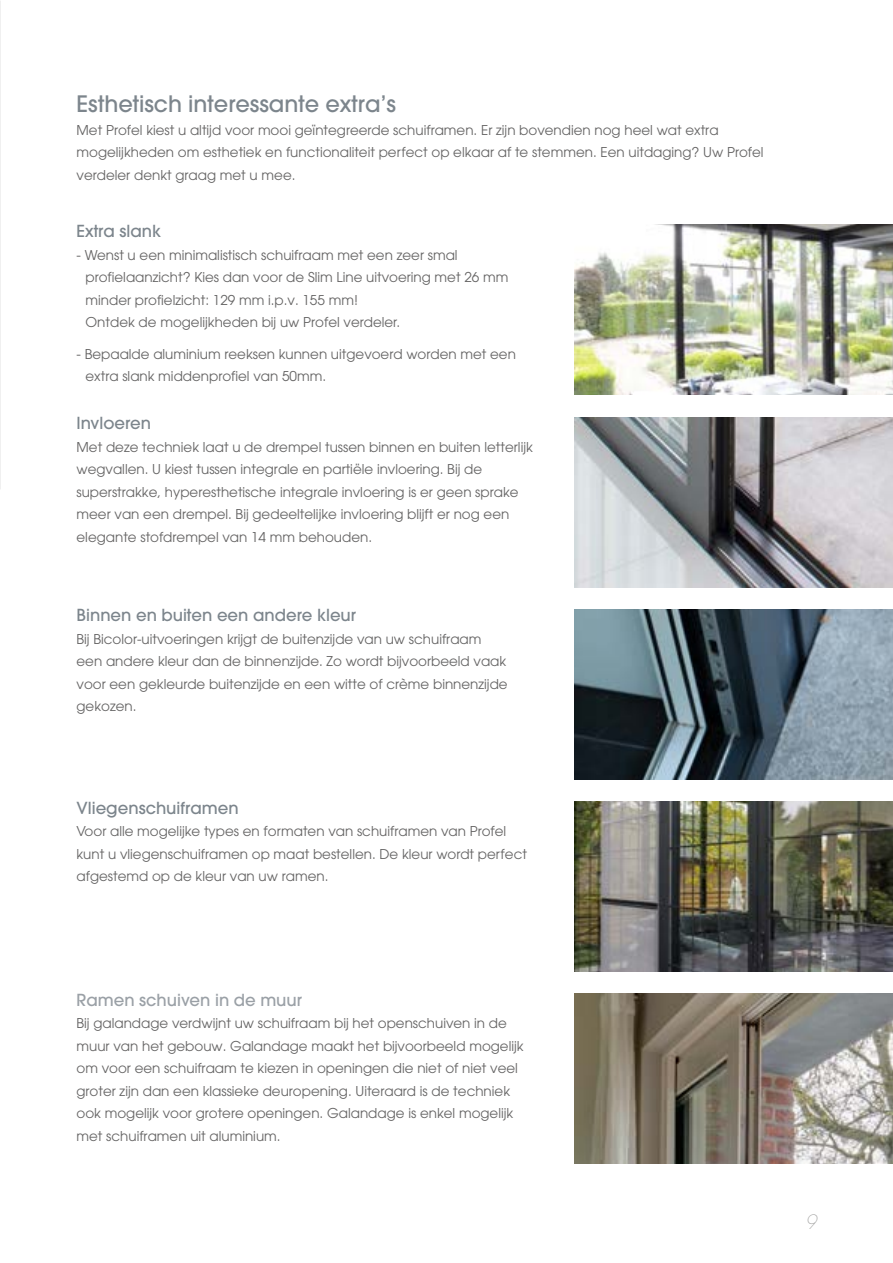
<style>
.page{position:relative;width:893px;height:1263px;background:#fff}
.page>*{position:absolute;margin:0;border:0;box-sizing:border-box;transform-origin:0 0}
.t1{font:500 22.5px "Avant Garde";color:#7c858c}
.t2{font:italic 200 19.5px "Avant Garde";color:#9d9d9c}
.t3{font:500 16.5px "Avant Garde";color:#7c858c}
.t4{font:500 16.5px "Avant Garde";color:#9aa0a6}
.t5{font:13.5px/22.5px "Avant Garde LT";color:#646363}
</style>
<div class="page">
<img style="left:0;top:0;width:1px;height:489px">
<img style="left:574px;top:225px;width:319px;height:170px">
<img style="left:574px;top:994px;width:319px;height:170px">
<img style="left:574px;top:417px;width:319px;height:170px">
<img style="left:574px;top:609px;width:319px;height:170px">
<img style="left:574px;top:801px;width:319px;height:170px">
<h1 class="t1" style="left:77px;top:90px;width:321px">Esthetisch interessante extra’s</h1>
<p class="t5" style="left:77px;top:119px;width:689px">Met Profel kiest u altijd voor mooi geïntegreerde schuiframen. Er zijn bovendien nog heel wat extra mogelijkheden om esthetiek en functionaliteit perfect op elkaar af te stemmen. Een uitdaging? Uw Profel verdeler denkt graag met u mee.</p>
<p class="t3" style="left:77px;top:221px;width:86px">Extra slank</p>
<p class="t5" style="left:86px;top:243px;width:424px;text-indent:-9px">- Wenst u een minimalistisch schuifraam met een zeer smal profielaanzicht? Kies dan voor de Slim Line uitvoering met 26 mm minder profielzicht: 129 mm i.p.v. 155 mm!<br>Ontdek de mogelijkheden bij uw Profel verdeler.</p>
<p class="t5" style="left:86px;top:342px;width:432px;text-indent:-9px">- Bepaalde aluminium reeksen kunnen uitgevoerd worden met een extra slank middenprofiel van 50mm.</p>
<p class="t3" style="left:77px;top:413px;width:76px">Invloeren</p>
<p class="t5" style="left:77px;top:435px;width:458px">Met deze techniek laat u de drempel tussen binnen en buiten letterlijk wegvallen. U kiest tussen integrale en partiële invloering. Bij de superstrakke, hyperesthetische integrale invloering is er geen sprake meer van een drempel. Bij gedeeltelijke invloering blijft er nog een elegante stofdrempel van 14 mm behouden.</p>
<p class="t3" style="left:77px;top:605px;width:281px">Binnen en buiten een andere kleur</p>
<p class="t5" style="left:77px;top:628px;width:433px">Bij Bicolor-uitvoeringen krijgt de buitenzijde van uw schuifraam een andere kleur dan de binnenzijde. Zo wordt bijvoorbeeld vaak voor een gekleurde buitenzijde en een witte of crème binnenzijde gekozen.</p>
<p class="t3" style="left:77px;top:797px;width:164px">Vliegenschuiframen</p>
<p class="t5" style="left:77px;top:820px;width:452px">Voor alle mogelijke types en formaten van schuiframen van Profel kunt u vliegenschuiframen op maat bestellen. De kleur wordt perfect afgestemd op de kleur van uw ramen.</p>
<p class="t4" style="left:77px;top:990px;width:227px">Ramen schuiven in de muur</p>
<p class="t5" style="left:77px;top:1012px;width:449px">Bij galandage verdwijnt uw schuifraam bij het openschuiven in de muur van het gebouw. Galandage maakt het bijvoorbeeld mogelijk om voor een schuifraam te kiezen in openingen die niet of niet veel groter zijn dan een klassieke deuropening. Uiteraard is de techniek ook mogelijk voor grotere openingen. Galandage is enkel mogelijk met schuiframen uit aluminium.</p>
<h2 class="t2" style="left:806px;top:1211px;width:12px">9</h2>
</div>
